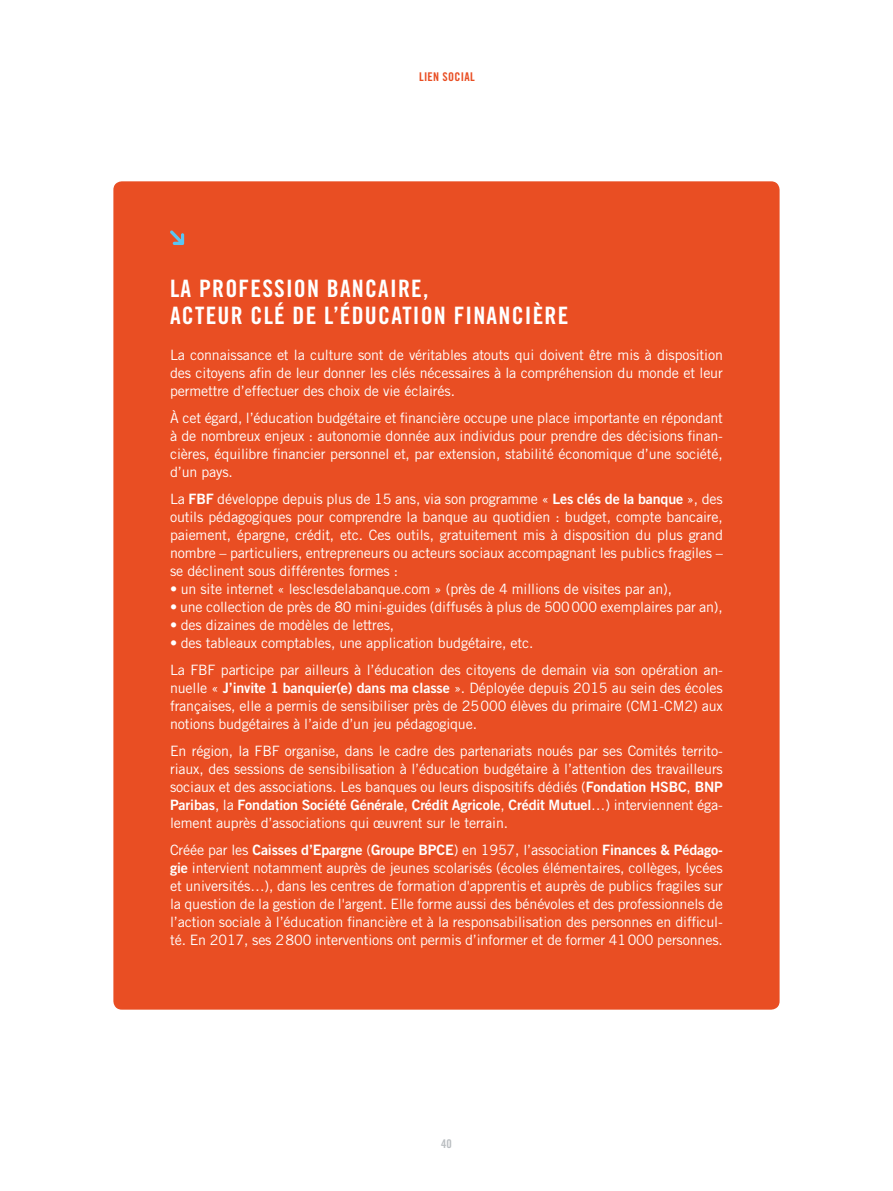
<style>
.page{position:relative;width:893px;height:1191px;background:#fff}
.page>*{position:absolute;margin:0;border:0;box-sizing:border-box;transform-origin:0 0}
.t1{font:24px/27px "Trade Gothic LT Std Bd Cn 20";letter-spacing:.05em;color:#fff}
.t2{font:14.25px/18px "Trade Gothic LT Std";letter-spacing:-.01em;color:#fff;text-align:justify}
.t3{font:14.25px "Trade Gothic LT Std Bd 2";letter-spacing:-.01em;color:#fff}
.t4{font:12px "Trade Gothic LT Std Bd Cn 20";letter-spacing:.025em;color:#e94e23}
.t5{font:12px "Trade Gothic LT Std Bd Cn 20";color:#babec1}
.s1{font-family:"Trade Gothic LT Std Bd 2"}
.s2{font-family:"Trade Gothic LT Std"}
</style>
<div class="page">
<div style="left:113px;top:181px;width:667px;height:828px;background:#e94e23;border-radius:9px"></div>
<svg style="left:170px;top:230px;width:14px;height:15px"></svg>
<p class="t4" style="left:419px;top:69px;width:57px">LIEN SOCIAL</p>
<h1 class="t1" style="left:170px;top:275px;width:400px">LA PROFESSION BANCAIRE,<br>ACTEUR CLÉ DE L’ÉDUCATION FINANCIÈRE</h1>
<p class="t2" style="left:170px;top:346px;width:554px">La connaissance et la culture sont de véritables atouts qui doivent être mis à disposition des citoyens afin de leur donner les clés nécessaires à la compréhension du monde et leur permettre d’effectuer des choix de vie éclairés.</p>
<p class="t2" style="left:170px;top:409px;width:554px">À cet égard, l’éducation budgétaire et financière occupe une place importante en répondant à de nombreux enjeux : autonomie donnée aux individus pour prendre des décisions finan&shy;cières, équilibre financier personnel et, par extension, stabilité économique d’une société, d’un pays.</p>
<p class="t2" style="left:170px;top:490px;width:554px">La <span class="s1">FBF</span> développe depuis plus de 15 ans, via son programme « <span class="s1">Les clés de la banque</span> », des outils pédagogiques pour comprendre la banque au quotidien : budget, compte bancaire, paiement, épargne, crédit, etc. Ces outils, gratuitement mis à disposition du plus grand nombre – particuliers, entrepreneurs ou acteurs sociaux accompagnant les publics fragiles – se déclinent sous différentes formes :</p>
<p class="t2" style="left:170px;top:580px;width:504px">• un site internet « lesclesdelabanque.com » (près de 4 millions de visites par an),</p>
<p class="t2" style="left:170px;top:598px;width:554px">• une collection de près de 80 mini-guides (diffusés à plus de 500000 exemplaires par an),</p>
<p class="t2" style="left:170px;top:616px;width:226px">• des dizaines de modèles de lettres,</p>
<p class="t2" style="left:170px;top:629px;width:554px;line-height:27px">• des tableaux comptables, une application budgétaire, etc.<br>La FBF participe par ailleurs à l’éducation des citoyens de demain via son opération an-</p>
<p class="t2" style="left:170px;top:679px;width:554px">nuelle « <span class="s1">J’invite 1 banquier(e) dans ma classe</span> ». Déployée depuis 2015 au sein des écoles françaises, elle a permis de sensibiliser près de 25000 élèves du primaire (CM1-CM2) aux notions budgétaires à l’aide d’un jeu pédagogique.</p>
<p class="t2" style="left:170px;top:742px;width:554px">En région, la FBF organise, dans le cadre des partenariats noués par ses Comités territo&shy;riaux, des sessions de sensibilisation à l’éducation budgétaire à l’attention des travailleurs sociaux et des associations. Les banques ou leurs dispositifs dédiés (<span class="s1">Fondation HSBC</span>, <span class="s1">BNP</span></p>
<p class="t3" style="left:170px;top:796px;width:554px">Paribas<span class="s2">, la</span> Fondation Société Générale<span class="s2">,</span> Crédit Agricole<span class="s2">,</span> Crédit Mutuel<span class="s2">…) interviennent éga-</span></p>
<p class="t2" style="left:170px;top:814px;width:340px">lement auprès d’associations qui œuvrent sur le terrain.</p>
<p class="t3" style="left:170px;top:841px;width:554px"><span class="s2">Créée par les</span> Caisses d’Epargne <span class="s2">(</span>Groupe BPCE<span class="s2">) en 1957, l’association</span> Finances &amp; Pédago-</p>
<p class="t2" style="left:170px;top:859px;width:554px"><span class="s1">gie</span> intervient notamment auprès de jeunes scolarisés (écoles élémentaires, collèges, lycées et universités…), dans les centres de formation d'apprentis et auprès de publics fragiles sur la question de la gestion de l'argent. Elle forme aussi des bénévoles et des professionnels de l’action sociale à l’éducation financière et à la responsabilisation des personnes en difficul&shy;té. En 2017, ses 2800 interventions ont permis d’informer et de former 41000 personnes.</p>
<p class="t5" style="left:441px;top:1136px;width:12px">40</p>
</div>
